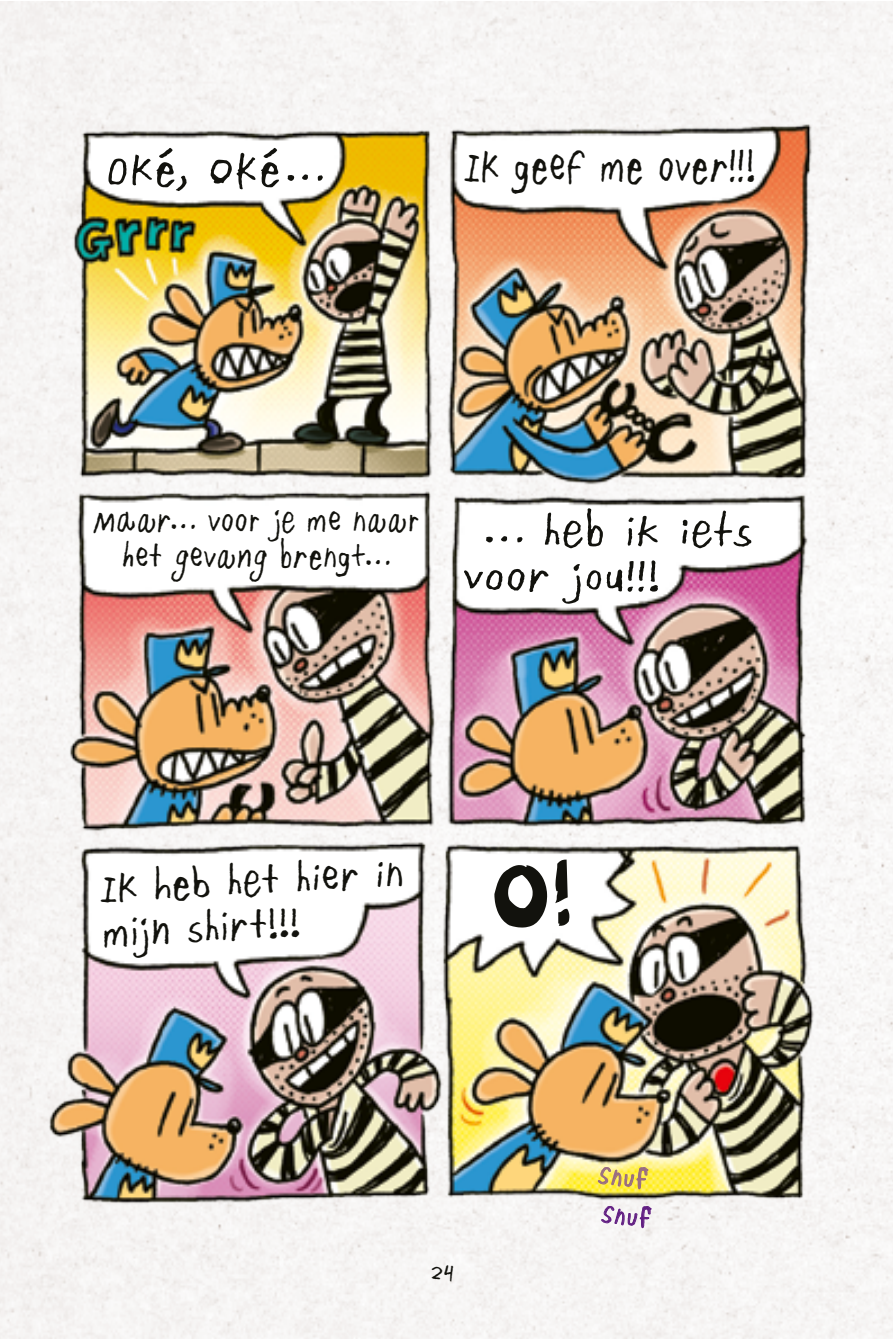
<style>
.page{position:relative;width:893px;height:1340px;background:#fff}
.page>*{position:absolute;margin:0;border:0;box-sizing:border-box;transform-origin:0 0}
.t1{font:84.38px "Pilky TITLE";color:#12120d;scale:.91 1}
.t2{font:53.55px "Pilky 2018";letter-spacing:-.02em;color:#12120d;scale:.8 1}
.t3{font:51.75px "Pilky 2018";color:#12120d}
.t4{font:50.62px/45.2px "Pilky 2018";letter-spacing:-.025em;color:#12120d;scale:1.08 1}
.t5{font:49.73px/44.6px "Pilky 2018";color:#12120d;scale:.93 1}
.t6{font:40.27px/36px "Pilky 2018";letter-spacing:-.025em;color:#12120d;text-align:center;scale:.86 1}
.t7{font:31.5px "Pilky 2018";color:#996d82;scale:.84 1}
.t8{font:31.5px "Pilky 2018";color:#611e82;scale:.84 1}
.t9{font:27px "Pilky";color:#12120d}
</style>
<div class="page">
<img style="left:1px;top:1px;width:891px;height:1337px">
<svg style="left:493px;top:858px;width:78px;height:71px"></svg>
<svg style="left:597px;top:1164px;width:52px;height:25px"></svg>
<svg style="left:601px;top:1205px;width:51px;height:23px"></svg>
<p class="t3" style="left:106px;top:135px;width:221px">Oké, Oké…</p>
<p class="t2" style="left:464px;top:131px;width:367px">Ik geef me over!!!</p>
<p class="t6" style="left:92px;top:502px;width:383px">Maar… voor je me naar het gevang brengt…</p>
<p class="t4" style="left:462px;top:508px;width:272px;text-indent:18px">… heb ik iets voor jou!!!</p>
<p class="t5" style="left:98px;top:865px;width:330px;rotate:-3deg">Ik heb het hier in mijn shirt!!!</p>
<p class="t1" style="left:487px;top:827px;width:93px">O!</p>
<p class="t9" style="left:430px;top:1254px;width:26px">24</p>
<p class="t7" style="left:636px;top:1158px;width:16px">f</p>
<p class="t8" style="left:639px;top:1196px;width:16px">f</p>
</div>
